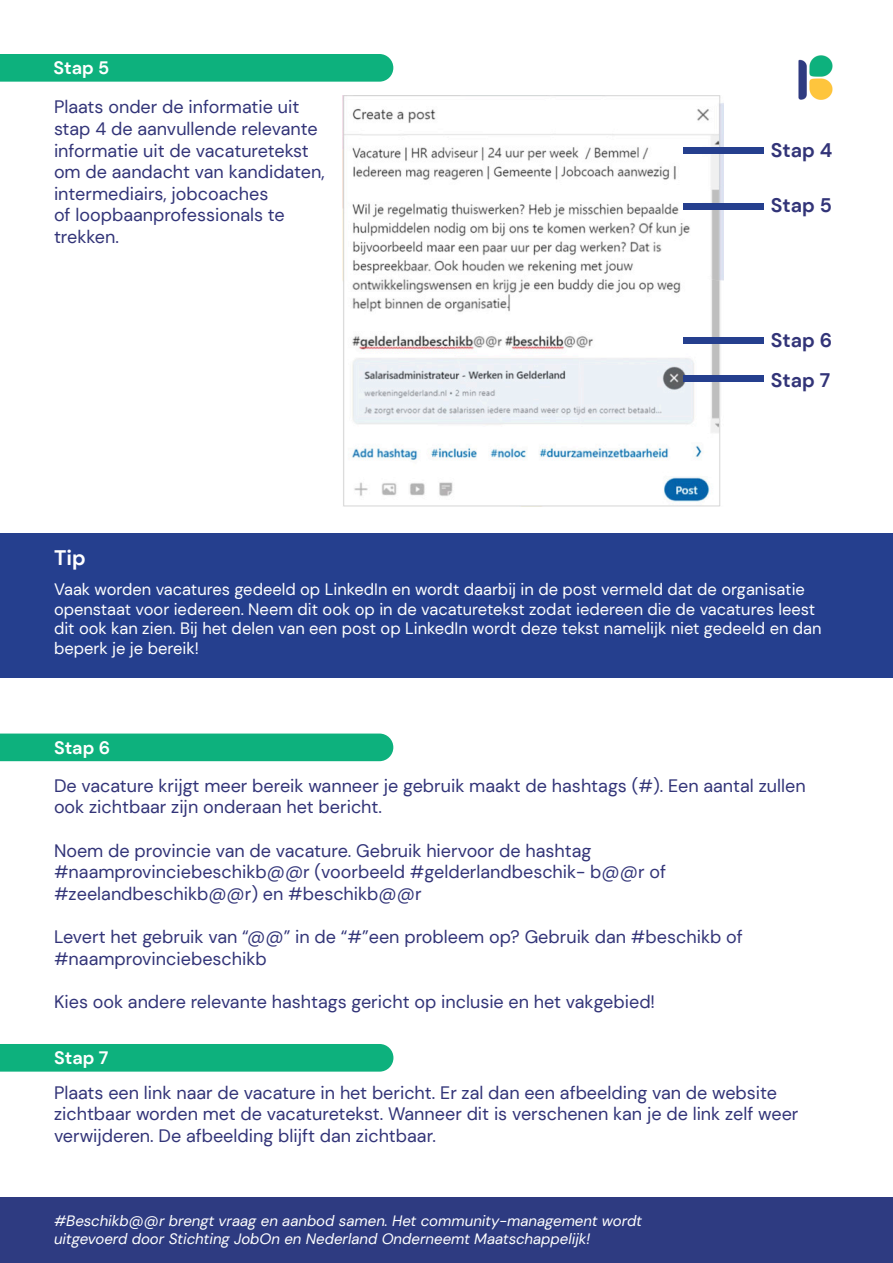
<style>
.page{position:relative;width:893px;height:1263px;background:#fff}
.page>*{position:absolute;margin:0;border:0;box-sizing:border-box;transform-origin:0 0}
.t1{font:700 21px "DM Sans";color:#fff}
.t2{font:700 19.65px "DM Sans";color:#323478}
.t3{font:18px/21.6px "DM Sans";color:#323478}
.t4{font:700 18px "DM Sans";color:#fff}
.t5{font:16.5px/19.8px "DM Sans";color:#fff}
.t6{font:italic 15px "DM Sans";color:#fff}
</style>
<div class="page">
<img style="left:798px;top:55px;width:35px;height:45px">
<div style="left:0;top:534px;width:893px;height:144px;background:#253f8e"></div>
<div style="left:0;top:54px;width:393px;height:28px;background:#0db17d"></div>
<div style="left:0;top:733px;width:393px;height:28px;background:#0db17d"></div>
<div style="left:0;top:1044px;width:393px;height:27px;background:#0db17d"></div>
<img style="left:342px;top:95px;width:381px;height:411px">
<div style="left:683px;top:147px;width:81px;height:6px;background:#253f8e"></div>
<div style="left:683px;top:203px;width:81px;height:7px;background:#253f8e"></div>
<div style="left:683px;top:338px;width:81px;height:6px;background:#253f8e"></div>
<div style="left:683px;top:376px;width:81px;height:6px;background:#253f8e"></div>
<div style="left:0;top:1197px;width:893px;height:66px;background:#2e3b81"></div>
<p class="t4" style="left:54px;top:56px;width:57px">Stap 5</p>
<p class="t3" style="left:54px;top:96px;width:272px">Plaats onder de informatie uit stap 4 de aanvullende relevante informatie uit de vacaturetekst om de aandacht van kandidaten, intermediairs, jobcoaches<br>of loopbaanprofessionals te trekken.</p>
<p class="t1" style="left:54px;top:545px;width:33px">Tip</p>
<p class="t2" style="left:771px;top:138px;width:63px">Stap 4</p>
<p class="t2" style="left:771px;top:193px;width:62px">Stap 5</p>
<p class="t2" style="left:771px;top:328px;width:63px">Stap 6</p>
<p class="t2" style="left:771px;top:368px;width:61px">Stap 7</p>
<p class="t5" style="left:54px;top:579px;width:769px">Vaak worden vacatures gedeeld op LinkedIn en wordt daarbij in de post vermeld dat de organisatie openstaat voor iedereen. Neem dit ook op in de vacaturetekst zodat iedereen die de vacatures leest dit ook kan zien. Bij het delen van een post op LinkedIn wordt deze tekst namelijk niet gedeeld en dan beperk je je bereik!</p>
<p class="t4" style="left:54px;top:736px;width:58px">Stap 6</p>
<p class="t3" style="left:54px;top:775px;width:753px">De vacature krijgt meer bereik wanneer je gebruik maakt de hashtags (#). Een aantal zullen ook zichtbaar zijn onderaan het bericht.</p>
<p class="t3" style="left:54px;top:839px;width:613px">Noem de provincie van de vacature. Gebruik hiervoor de hashtag #naamprovinciebeschikb@@r (voorbeeld #gelderlandbeschik- b@@r of #zeelandbeschikb@@r) en #beschikb@@r</p>
<p class="t3" style="left:54px;top:926px;width:690px">Levert het gebruik van “@@” in de “#”een probleem op? Gebruik dan #beschikb of #naamprovinciebeschikb</p>
<p class="t3" style="left:54px;top:991px;width:603px">Kies ook andere relevante hashtags gericht op inclusie en het vakgebied!</p>
<p class="t4" style="left:54px;top:1046px;width:56px">Stap 7</p>
<p class="t3" style="left:54px;top:1081px;width:746px">Plaats een link naar de vacature in het bericht. Er zal dan een afbeelding van de website zichtbaar worden met de vacaturetekst. Wanneer dit is verschenen kan je de link zelf weer verwijderen. De afbeelding blijft dan zichtbaar.</p>
<p class="t6" style="left:54px;top:1211px;width:589px">#Beschikb@@r brengt vraag en aanbod samen. Het community-management wordt</p>
<p class="t6" style="left:54px;top:1229px;width:538px">uitgevoerd door Stichting JobOn en Nederland Onderneemt Maatschappelijk!</p>
</div>
